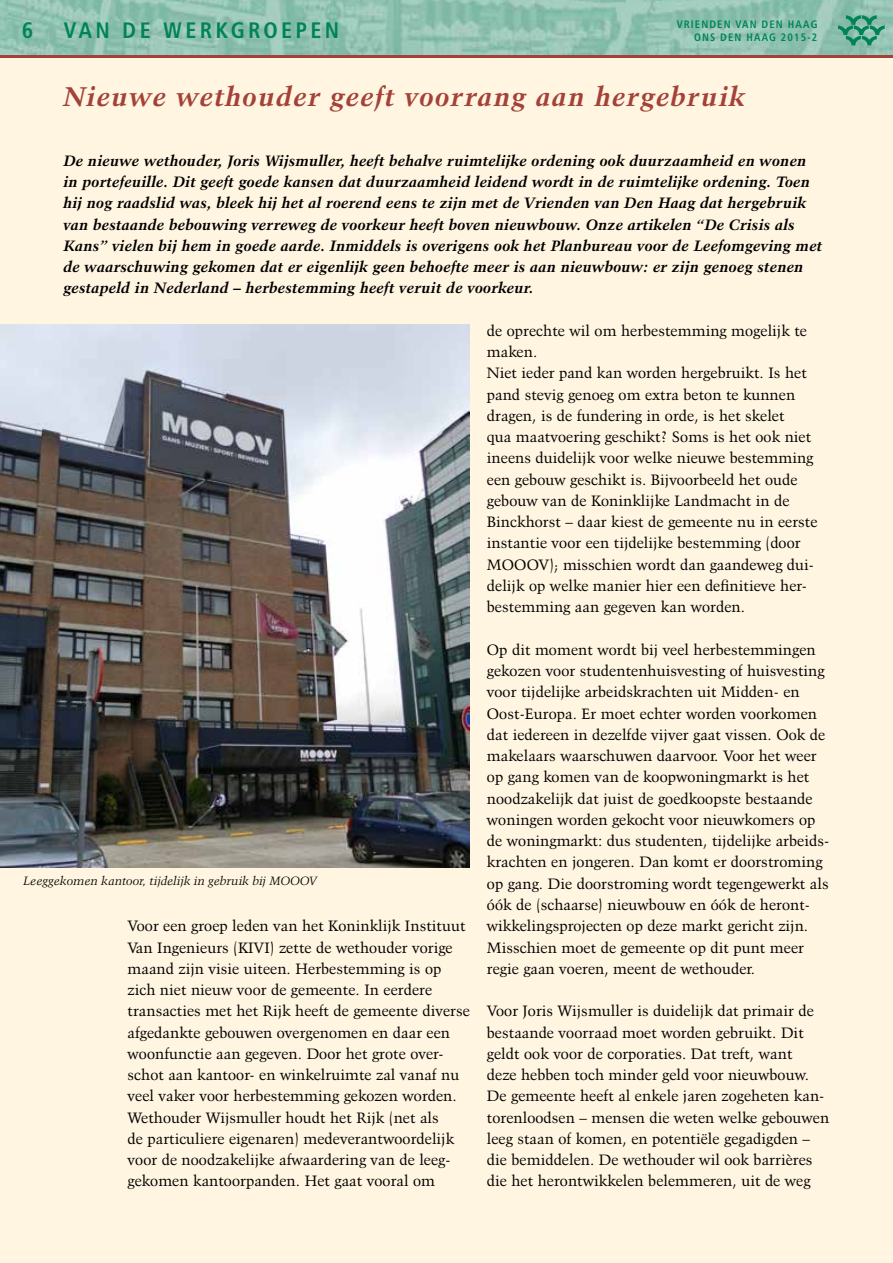
<style>
.page{position:relative;width:893px;height:1263px;background:#fff5e0}
.page>*{position:absolute;margin:0;border:0;box-sizing:border-box;transform-origin:0 0}
.hoofdstukkop{font:italic 700 27px "Kuenstler 480 BT";letter-spacing:.05em;color:#a44138}
.chapeau{font:22.5px "Humanist 777 BT Bold Condensed B";letter-spacing:.15em;color:#008457}
.t1{font:15px/21.3px "Kuenstler 480 BT";letter-spacing:.01em;color:#000}
.intro{font:italic 700 15px/21.3px "Kuenstler 480 BT";letter-spacing:.015em;color:#000}
._06_fotobijschrift{font:italic 12px "Kuenstler 480 BT";letter-spacing:.01em;color:#000}
.t2{font:10.8px/12.8px "Humanist 777 BT Bold Condensed B";letter-spacing:.1em;color:#008457;text-align:right}
</style>
<div class="page">
<svg style="left:0;top:0;width:893px;height:55px;background:#91c2b2"></svg>
<hr style="left:0;top:55px;width:893px;height:2px;background:#a44138">
<svg style="left:838px;top:15px;width:47px;height:30px"></svg>
<img style="left:0;top:325px;width:470px;height:542px">
<p class="chapeau" style="left:22px;top:16px;width:13px">6</p>
<p class="t2" style="left:677px;top:18px;width:142px">VRIENDEN VAN DEN HAAG<br>ONS DEN HAAG 2015-2</p>
<p class="chapeau" style="left:64px;top:16px;width:277px">VAN DE WERKGROEPEN</p>
<p class="hoofdstukkop" style="left:64px;top:80px;width:683px">Nieuwe wethouder geeft voorrang aan hergebruik</p>
<p class="intro" style="left:64px;top:150px;width:760px">De nieuwe wethouder, Joris Wijsmuller, heeft behalve ruimtelijke ordening ook duurzaamheid en wonen in portefeuille. Dit geeft goede kansen dat duurzaamheid leidend wordt in de ruimtelijke ordening. Toen hij nog raadslid was, bleek hij het al roerend eens te zijn met de Vrienden van Den Haag dat hergebruik van bestaande bebouwing verreweg de voorkeur heeft boven nieuwbouw. Onze artikelen “De Crisis als Kans” vielen bij hem in goede aarde. Inmiddels is overigens ook het Planbureau voor de Leefomgeving met de waarschuwing gekomen dat er eigenlijk geen behoefte meer is aan nieuwbouw: er zijn genoeg stenen gestapeld in Nederland – herbestemming heeft veruit de voorkeur.</p>
<p class="_06_fotobijschrift" style="left:24px;top:873px;width:295px">Leeggekomen kantoor, tijdelijk in gebruik bij MOOOV</p>
<p class="t1" style="left:128px;top:915px;width:344px">Voor een groep leden van het Koninklijk Instituut Van Ingenieurs (KIVI) zette de wethouder vorige maand zijn visie uiteen. Herbestemming is op zich niet nieuw voor de gemeente. In eerdere transacties met het Rijk heeft de gemeente diverse afgedankte gebouwen overgenomen en daar een woonfunctie aan gegeven. Door het grote over&shy;schot aan kantoor- en winkelruimte zal vanaf nu veel vaker voor herbestemming gekozen worden.<br>Wethouder Wijsmuller houdt het Rijk (net als<br>de particuliere eigenaren) medeverantwoordelijk voor de noodzakelijke afwaardering van de leeg&shy;gekomen kantoorpanden. Het gaat vooral om</p>
<p class="t1" style="left:487px;top:320px;width:321px">de oprechte wil om herbestemming mogelijk te maken.</p>
<p class="t1" style="left:487px;top:362px;width:332px">Niet ieder pand kan worden hergebruikt. Is het pand stevig genoeg om extra beton te kunnen dragen, is de fundering in orde, is het skelet<br>qua maatvoering geschikt? Soms is het ook niet ineens duidelijk voor welke nieuwe bestemming een gebouw geschikt is. Bijvoorbeeld het oude gebouw van de Koninklijke Landmacht in de Binckhorst – daar kiest de gemeente nu in eerste instantie voor een tijdelijke bestemming (door MOOOV); misschien wordt dan gaandeweg dui&shy;delijk op welke manier hier een definitieve her&shy;bestemming aan gegeven kan worden.</p>
<p class="t1" style="left:487px;top:639px;width:344px">Op dit moment wordt bij veel herbestemmingen gekozen voor studentenhuisvesting of huisvesting voor tijdelijke arbeidskrachten uit Midden- en Oost-Europa. Er moet echter worden voorkomen dat iedereen in dezelfde vijver gaat vissen. Ook de makelaars waarschuwen daarvoor. Voor het weer op gang komen van de koopwoningmarkt is het noodzakelijk dat juist de goedkoopste bestaande woningen worden gekocht voor nieuwkomers op de woningmarkt: dus studenten, tijdelijke arbeids&shy;krachten en jongeren. Dan komt er doorstroming op gang. Die doorstroming wordt tegengewerkt als óók de (schaarse) nieuwbouw en óók de heront&shy;wikkelingsprojecten op deze markt gericht zijn.<br>Misschien moet de gemeente op dit punt meer regie gaan voeren, meent de wethouder.</p>
<p class="t1" style="left:487px;top:1000px;width:344px">Voor Joris Wijsmuller is duidelijk dat primair de bestaande voorraad moet worden gebruikt. Dit geldt ook voor de corporaties. Dat treft, want<br>deze hebben toch minder geld voor nieuwbouw.<br>De gemeente heeft al enkele jaren zogeheten kan&shy;torenloodsen – mensen die weten welke gebouwen leeg staan of komen, en potentiële gegadigden – die bemiddelen. De wethouder wil ook barrières die het herontwikkelen belemmeren, uit de weg</p>
</div>
